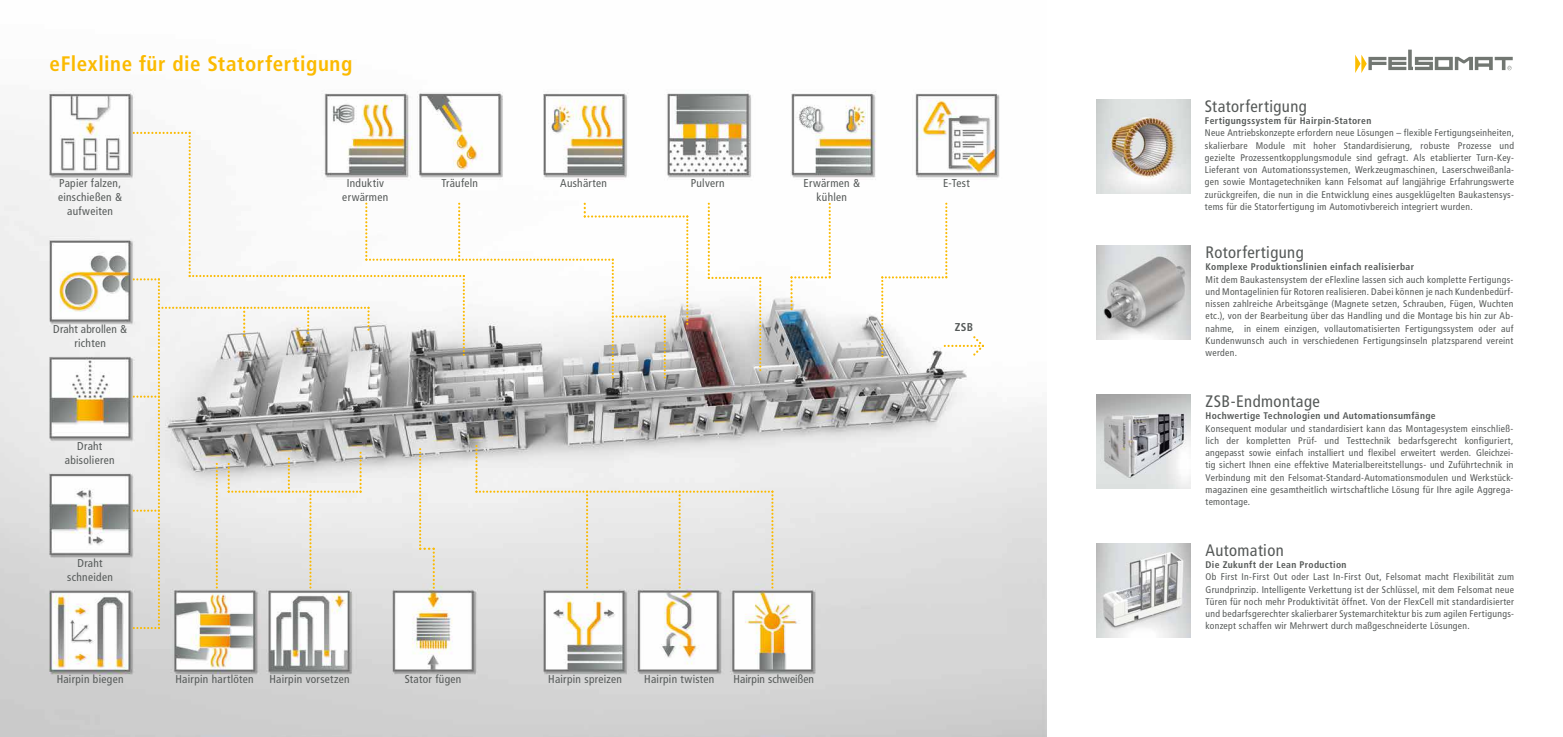
<style>
.page{position:relative;width:1563px;height:737px;background:#fff}
.page>*{position:absolute;margin:0;border:0;box-sizing:border-box;transform-origin:0 0}
.t1{font:700 condensed 21px "Frutiger LT Std";letter-spacing:.03em;color:#fbba00}
.t2{font:condensed 16.62px "Frutiger LT Std";letter-spacing:.025em;color:#555958}
.t3{font:condensed 11.38px/13.7px "Frutiger LT Std";letter-spacing:.025em;color:#555958;text-align:center}
.t4{font:condensed 11.38px "Frutiger LT Std";letter-spacing:.005em;color:#555958}
.t5{font:700 condensed 11.38px "Frutiger LT Std";color:#555958}
.t6{font:condensed 9.62px/12.2px "Frutiger LT Std";letter-spacing:.03em;color:#555958;text-align:justify}
.t7{font:700 condensed 9.62px "Frutiger LT Std";letter-spacing:.035em;color:#555958}
</style>
<div class="page">
<img style="left:0;top:90px;width:1047px;height:647px">
<img style="left:1096px;top:246px;width:95px;height:94px">
<img style="left:1096px;top:543px;width:95px;height:94px">
<img style="left:1096px;top:394px;width:95px;height:95px">
<img style="left:1096px;top:99px;width:95px;height:94px">
<svg style="left:1355px;top:50px;width:157px;height:23px"></svg>
<svg style="left:790px;top:204px;width:41px;height:106px"></svg>
<svg style="left:881px;top:204px;width:103px;height:153px"></svg>
<svg style="left:134px;top:132px;width:639px;height:497px"></svg>
<h1 class="t1" style="left:50px;top:51px;width:304px">eFlexline für die Statorfertigung</h1>
<p class="t3" style="left:58px;top:176px;width:66px">Papier falzen, einschießen &amp; aufweiten</p>
<p class="t3" style="left:560px;top:176px;width:48px">Aushärten</p>
<p class="t3" style="left:347px;top:176px;width:39px">Induktiv</p>
<p class="t3" style="left:441px;top:176px;width:38px">Träufeln</p>
<p class="t3" style="left:943px;top:176px;width:28px">E-Test</p>
<p class="t3" style="left:342px;top:190px;width:48px">erwärmen</p>
<p class="t3" style="left:691px;top:176px;width:35px">Pulvern</p>
<p class="t3" style="left:803px;top:176px;width:58px">Erwärmen &amp; kühlen</p>
<p class="t3" style="left:53px;top:322px;width:75px">Draht abrollen &amp; richten</p>
<p class="t3" style="left:65px;top:439px;width:51px">Draht abisolieren</p>
<p class="t3" style="left:67px;top:556px;width:47px">Draht schneiden</p>
<p class="t3" style="left:57px;top:672px;width:68px">Hairpin biegen</p>
<p class="t3" style="left:269px;top:672px;width:82px">Hairpin vorsetzen</p>
<p class="t3" style="left:548px;top:672px;width:75px">Hairpin spreizen</p>
<p class="t3" style="left:644px;top:672px;width:72px">Hairpin twisten</p>
<p class="t4" style="left:733px;top:673px;width:82px">Hairpin schweißen</p>
<p class="t3" style="left:405px;top:672px;width:58px">Stator fügen</p>
<p class="t3" style="left:175px;top:672px;width:80px">Hairpin hartlöten</p>
<p class="t5" style="left:954px;top:320px;width:20px">ZSB</p>
<h2 class="t2" style="left:1205px;top:96px;width:103px">Statorfertigung</h2>
<p class="t7" style="left:1205px;top:115px;width:168px">Fertigungssystem für Hairpin-Statoren</p>
<p class="t6" style="left:1205px;top:127px;width:310px">Neue Antriebskonzepte erfordern neue Lösungen – flexible Fertigungseinheiten, skalierbare Module mit hoher Standardisierung, robuste Prozesse und gezielte Prozessentkopplungsmodule sind gefragt. Als etablierter Turn-Key-Lieferant von Automationssystemen, Werkzeugmaschinen, Laserschweißanla&shy;gen sowie Montagetechniken kann Felsomat auf langjährige Erfahrungswerte zurückgreifen, die nun in die Entwicklung eines ausgeklügelten Baukastensys&shy;tems für die Statorfertigung im Automotivbereich integriert wurden.</p>
<h2 class="t2" style="left:1205px;top:243px;width:100px">Rotorfertigung</h2>
<p class="t7" style="left:1205px;top:261px;width:210px">Komplexe Produktionslinien einfach realisierbar</p>
<p class="t6" style="left:1205px;top:273px;width:309px">Mit dem Baukastensystem der eFlexline lassen sich auch komplette Fertigungs&shy;und Montagelinien für Rotoren realisieren. Dabei können je nach Kundenbedürf&shy;nissen zahlreiche Arbeitsgänge (Magnete setzen, Schrauben, Fügen, Wuchten etc.), von der Bearbeitung über das Handling und die Montage bis hin zur Ab&shy;nahme, in einem einzigen, vollautomatisierten Fertigungssystem oder auf Kundenwunsch auch in verschiedenen Fertigungsinseln platzsparend vereint werden.</p>
<h2 class="t2" style="left:1205px;top:391px;width:116px">ZSB-Endmontage</h2>
<p class="t7" style="left:1205px;top:410px;width:232px">Hochwertige Technologien und Automationsumfänge</p>
<p class="t6" style="left:1205px;top:422px;width:309px">Konsequent modular und standardisiert kann das Montagesystem einschließ&shy;lich der kompletten Prüf- und Testtechnik bedarfsgerecht konfiguriert, angepasst sowie einfach installiert und flexibel erweitert werden. Gleichzei&shy;tig sichert Ihnen eine effektive Materialbereitstellungs- und Zuführtechnik in Verbindung mit den Felsomat-Standard-Automationsmodulen und Werkstück&shy;magazinen eine gesamtheitlich wirtschaftliche Lösung für Ihre agile Aggrega&shy;temontage.</p>
<h2 class="t2" style="left:1205px;top:540px;width:80px">Automation</h2>
<p class="t7" style="left:1205px;top:559px;width:142px">Die Zukunft der Lean Production</p>
<p class="t6" style="left:1205px;top:571px;width:310px">Ob First In-First Out oder Last In-First Out, Felsomat macht Flexibilität zum Grundprinzip. Intelligente Verkettung ist der Schlüssel, mit dem Felsomat neue Türen für noch mehr Produktivität öffnet. Von der FlexCell mit standardisierter und bedarfsgerechter skalierbarer Systemarchitektur bis zum agilen Fertigungs&shy;konzept schaffen wir Mehrwert durch maßgeschneiderte Lösungen.</p>
</div>
